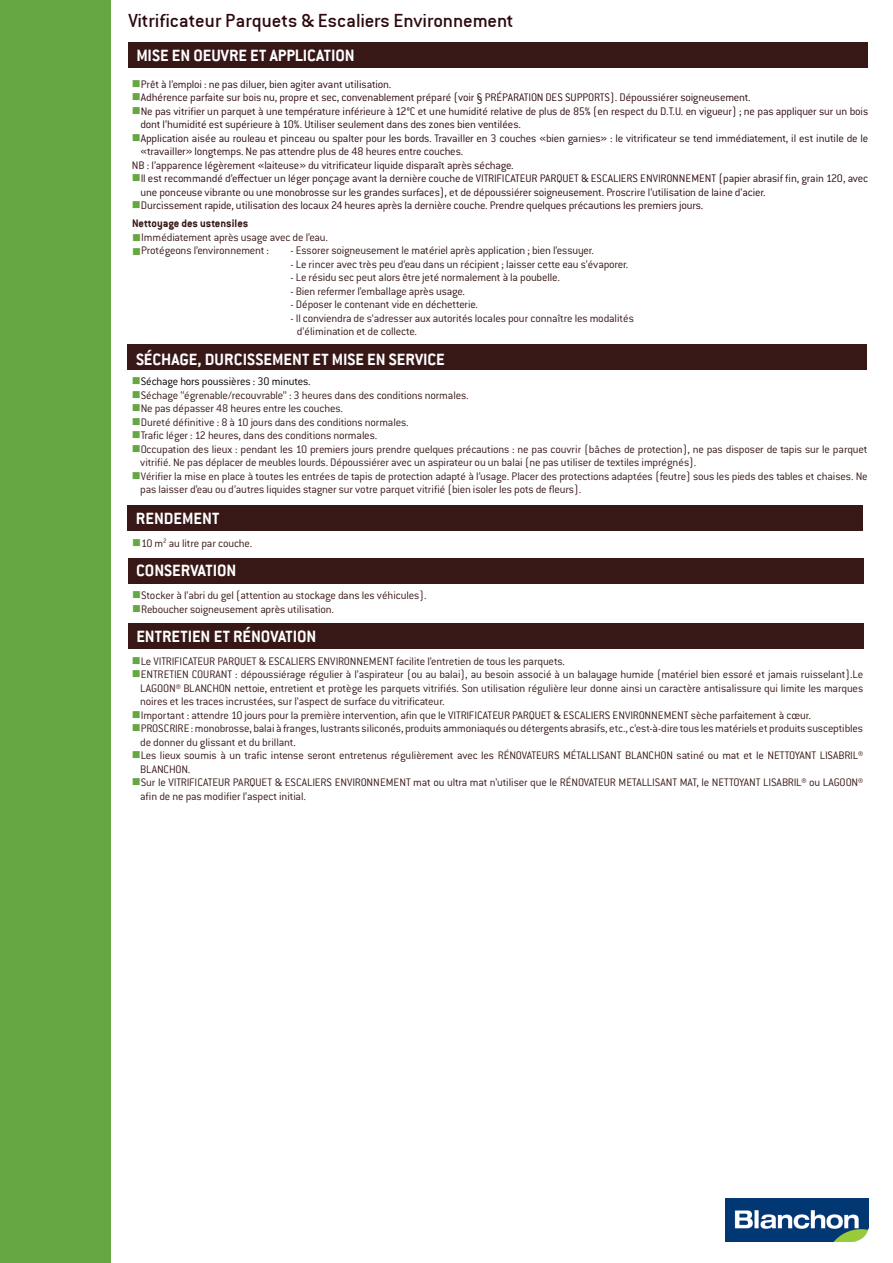
<style>
.page{position:relative;width:893px;height:1263px;background:#fff}
.page>*{position:absolute;margin:0;border:0;box-sizing:border-box;transform-origin:0 0}
.paragraphe_txt{font:21px "Conduit ITC";color:#2d090c}
.t1{font:700 18px "Conduit ITC";color:#fff}
.paragraphe_txt-2{font:12px/13.5px "Conduit ITC Light";letter-spacing:-.015em;color:#381817}
.paragraphe_txt-3{font:12px/13.5px "Conduit ITC Light";letter-spacing:-.015em;color:#300b0f}
.paragraphe_txt-4{font:12px "Conduit ITC Light";letter-spacing:-.015em;color:#361615}
.paragraphe_txt-5{font:12px "Conduit ITC Light";letter-spacing:-.015em;color:#000001}
.paragraphe_txt-6{font:700 12px "Conduit ITC";color:#381817}
.s1{color:#67a743}
</style>
<div class="page">
<div style="left:0;top:0;width:110px;height:1263px;background:#67a743"></div>
<div style="left:127px;top:505px;width:736px;height:26px;background:#381817"></div>
<div style="left:128px;top:558px;width:735px;height:26px;background:#381817"></div>
<div style="left:128px;top:623px;width:736px;height:26px;background:#381817"></div>
<div style="left:128px;top:43px;width:740px;height:25px;background:#381817"></div>
<img style="left:726px;top:1198px;width:142px;height:44px">
<div style="left:127px;top:344px;width:740px;height:26px;background:#381817"></div>
<p class="paragraphe_txt" style="left:128px;top:9px;width:387px">Vitrificateur Parquets &amp; Escaliers Environnement</p>
<p class="t1" style="left:136px;top:45px;width:220px">MISE EN OEUVRE ET APPLICATION</p>
<p class="paragraphe_txt-3" style="left:132px;top:77px;width:261px"><span class="s1">■</span>Prêt à l’emploi : ne pas diluer, bien agiter avant utilisation.</p>
<p class="paragraphe_txt-3" style="left:132px;top:90px;width:620px"><span class="s1">■</span>Adhérence parfaite sur bois nu, propre et sec, convenablement préparé (voir § PRÉPARATION DES SUPPORTS). Dépoussiérer soigneusement.</p>
<p class="paragraphe_txt-3" style="left:140px;top:104px;width:729px;text-indent:-9px"><span class="s1">■</span>Ne pas vitrifier un parquet à une température inférieure à 12°C et une humidité relative de plus de 85% (en respect du D.T.U. en vigueur) ; ne pas appliquer sur un bois dont l’humidité est supérieure à 10%. Utiliser seulement dans des zones bien ventilées.</p>
<p class="paragraphe_txt-3" style="left:140px;top:131px;width:729px;text-indent:-9px"><span class="s1">■</span>Application aisée au rouleau et pinceau ou spalter pour les bords. Travailler en 3 couches «bien garnies» : le vitrificateur se tend immédiatement, il est inutile de le «travailler» longtemps. Ne pas attendre plus de 48 heures entre couches.</p>
<p class="paragraphe_txt-3" style="left:132px;top:158px;width:383px">NB : l’apparence légèrement «laiteuse» du vitrificateur liquide disparaît après séchage.</p>
<p class="paragraphe_txt-3" style="left:140px;top:171px;width:729px;text-indent:-9px"><span class="s1">■</span>Il est recommandé d’effectuer un léger ponçage avant la dernière couche de VITRIFICATEUR PARQUET &amp; ESCALIERS ENVIRONNEMENT (papier abrasif fin, grain 120, avec une ponceuse vibrante ou une monobrosse sur les grandes surfaces), et de dépoussiérer soigneusement. Proscrire l’utilisation de laine d’acier.</p>
<p class="paragraphe_txt-3" style="left:132px;top:198px;width:573px"><span class="s1">■</span>Durcissement rapide, utilisation des locaux 24 heures après la dernière couche. Prendre quelques précautions les premiers jours.</p>
<p class="paragraphe_txt-6" style="left:132px;top:216px;width:118px">Nettoyage des ustensiles</p>
<p class="paragraphe_txt-2" style="left:132px;top:230px;width:197px"><span class="s1">■</span>Immédiatement après usage avec de l’eau.</p>
<p class="paragraphe_txt-4" style="left:132px;top:243px;width:138px"><span class="s1">■</span>Protégeons l’environnement :</p>
<p class="paragraphe_txt-4" style="left:291px;top:243px;width:305px">- Essorer soigneusement le matériel après application ; bien l’essuyer.</p>
<p class="paragraphe_txt-4" style="left:291px;top:257px;width:339px">- Le rincer avec très peu d’eau dans un récipient ; laisser cette eau s’évaporer.</p>
<p class="paragraphe_txt-4" style="left:291px;top:270px;width:271px">- Le résidu sec peut alors être jeté normalement à la poubelle.</p>
<p class="paragraphe_txt-4" style="left:291px;top:284px;width:176px">- Bien refermer l’emballage après usage.</p>
<p class="paragraphe_txt-4" style="left:291px;top:297px;width:189px">- Déposer le contenant vide en déchetterie.</p>
<p class="paragraphe_txt-4" style="left:291px;top:311px;width:345px">- Il conviendra de s’adresser aux autorités locales pour connaître les modalités</p>
<p class="paragraphe_txt-4" style="left:297px;top:324px;width:122px">d’élimination et de collecte.</p>
<p class="t1" style="left:136px;top:349px;width:310px">SÉCHAGE, DURCISSEMENT ET MISE EN SERVICE</p>
<p class="paragraphe_txt-5" style="left:132px;top:374px;width:181px"><span class="s1">■</span>Séchage hors poussières : 30 minutes.</p>
<p class="paragraphe_txt-2" style="left:132px;top:388px;width:338px"><span class="s1">■</span>Séchage ‘‘égrenable/recouvrable’’ : 3 heures dans des conditions normales.</p>
<p class="paragraphe_txt-2" style="left:132px;top:401px;width:213px"><span class="s1">■</span>Ne pas dépasser 48 heures entre les couches.</p>
<p class="paragraphe_txt-2" style="left:132px;top:415px;width:279px"><span class="s1">■</span>Dureté définitive : 8 à 10 jours dans des conditions normales.</p>
<p class="paragraphe_txt-2" style="left:132px;top:428px;width:247px"><span class="s1">■</span>Trafic léger : 12 heures, dans des conditions normales.</p>
<p class="paragraphe_txt-2" style="left:140px;top:442px;width:729px;text-indent:-9px"><span class="s1">■</span>Occupation des lieux : pendant les 10 premiers jours prendre quelques précautions : ne pas couvrir (bâches de protection), ne pas disposer de tapis sur le parquet vitrifié. Ne pas déplacer de meubles lourds. Dépoussiérer avec un aspirateur ou un balai (ne pas utiliser de textiles imprégnés).</p>
<p class="paragraphe_txt-2" style="left:140px;top:469px;width:729px;text-indent:-9px"><span class="s1">■</span>Vérifier la mise en place à toutes les entrées de tapis de protection adapté à l’usage. Placer des protections adaptées (feutre) sous les pieds des tables et chaises. Ne pas laisser d’eau ou d’autres liquides stagner sur votre parquet vitrifié (bien isoler les pots de fleurs).</p>
<p class="t1" style="left:136px;top:507px;width:85px">RENDEMENT</p>
<p class="paragraphe_txt-2" style="left:132px;top:537px;width:122px"><span class="s1">■</span>10 m<sup>2</sup> au litre par couche.</p>
<p class="t1" style="left:136px;top:560px;width:102px">CONSERVATION</p>
<p class="paragraphe_txt-2" style="left:132px;top:588px;width:296px"><span class="s1">■</span>Stocker à l’abri du gel (attention au stockage dans les véhicules).</p>
<p class="paragraphe_txt-2" style="left:132px;top:602px;width:203px"><span class="s1">■</span>Reboucher soigneusement après utilisation.</p>
<p class="t1" style="left:136px;top:625px;width:182px">ENTRETIEN ET RÉNOVATION</p>
<p class="paragraphe_txt-2" style="left:132px;top:654px;width:435px"><span class="s1">■</span>Le VITRIFICATEUR PARQUET &amp; ESCALIERS ENVIRONNEMENT facilite l’entretien de tous les parquets.</p>
<p class="paragraphe_txt-2" style="left:140px;top:667px;width:724px;text-align:justify;text-indent:-9px"><span class="s1">■</span>ENTRETIEN COURANT : dépoussiérage régulier à l’aspirateur (ou au balai), au besoin associé à un balayage humide (matériel bien essoré et jamais ruisselant).Le LAGOON® BLANCHON nettoie, entretient et protège les parquets vitrifiés. Son utilisation régulière leur donne ainsi un caractère antisalissure qui limite les marques noires et les traces incrustées, sur l’aspect de surface du vitrificateur.</p>
<p class="paragraphe_txt-2" style="left:132px;top:708px;width:681px"><span class="s1">■</span>Important : attendre 10 jours pour la première intervention, afin que le VITRIFICATEUR PARQUET &amp; ESCALIERS ENVIRONNEMENT sèche parfaitement à cœur.</p>
<p class="paragraphe_txt-2" style="left:140px;top:721px;width:724px;text-indent:-9px"><span class="s1">■</span>PROSCRIRE : monobrosse, balai à franges, lustrants siliconés, produits ammoniaqués ou détergents abrasifs, etc., c’est-à-dire tous les matériels et produits susceptibles de donner du glissant et du brillant.</p>
<p class="paragraphe_txt-2" style="left:140px;top:748px;width:724px;text-indent:-9px"><span class="s1">■</span>Les lieux soumis à un trafic intense seront entretenus régulièrement avec les RÉNOVATEURS MÉTALLISANT BLANCHON satiné ou mat et le NETTOYANT LISABRIL®<br>BLANCHON.</p>
<p class="paragraphe_txt-2" style="left:140px;top:775px;width:724px;text-indent:-9px"><span class="s1">■</span>Sur le VITRIFICATEUR PARQUET &amp; ESCALIERS ENVIRONNEMENT mat ou ultra mat n’utiliser que le RÉNOVATEUR METALLISANT MAT, le NETTOYANT LISABRIL® ou LAGOON® afin de ne pas modifier l’aspect initial.</p>
</div>
